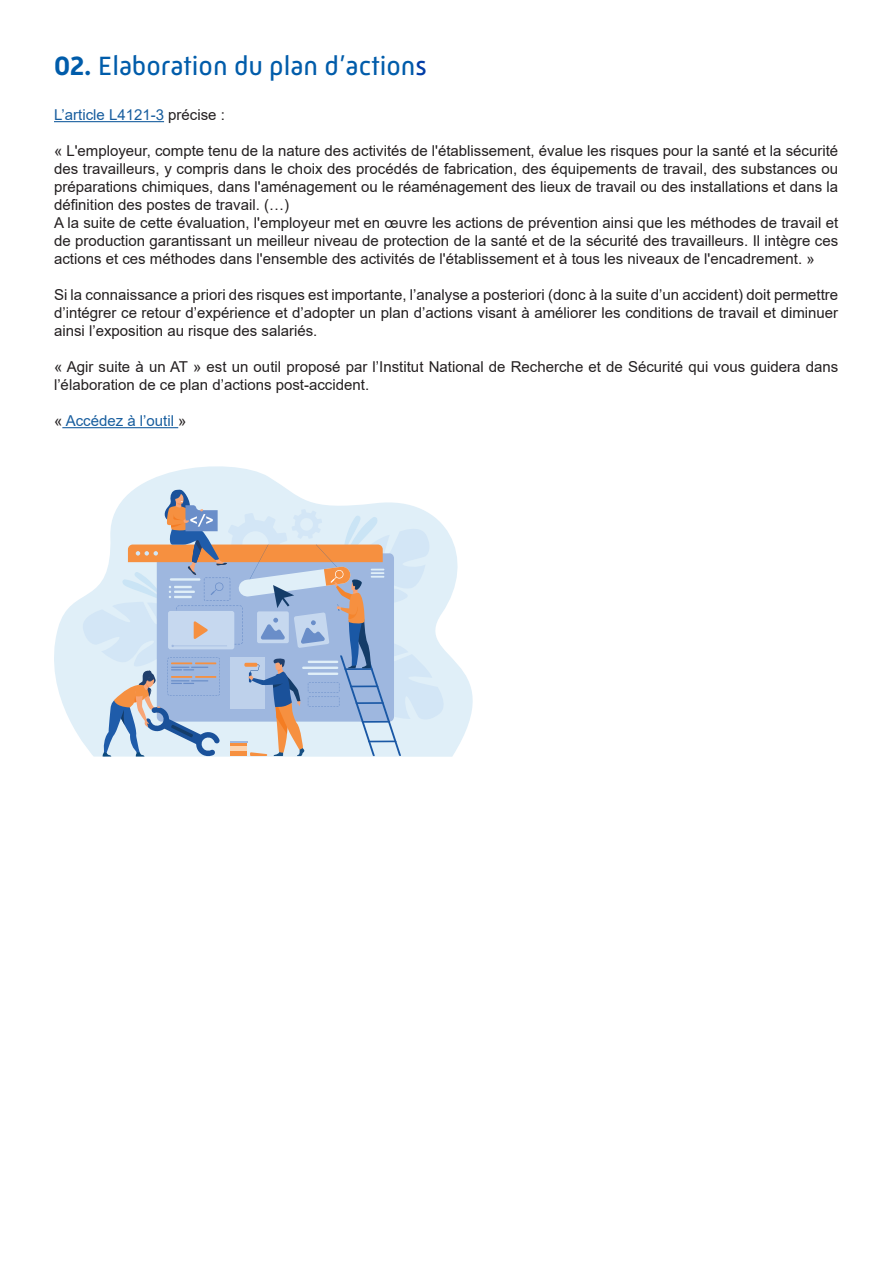
<style>
.page{position:relative;width:893px;height:1263px;background:#fff}
.page>*{position:absolute;margin:0;border:0;box-sizing:border-box;transform-origin:0 0}
.t1{font:27px "Mic 32 New";color:#005caa}
.t2{font:15px/18px "Arial";color:#231f20;text-align:justify}
.t3{font:15px "Arial";color:#175d9e}
.s1{font-weight:700}
.s2{color:#003da7}
.s3{color:#231f20}
</style>
<div class="page">
<hr style="left:54px;top:121px;width:110px;height:1px;background:#175d9e">
<hr style="left:62px;top:427px;width:116px;height:1px;background:#175d9e">
<svg style="left:54px;top:466px;width:419px;height:291px"></svg>
<svg style="left:81px;top:489px;width:369px;height:267px;background:#c3cddc"></svg>
<p class="t1" style="left:54px;top:50px;width:374px"><span class="s1">02.</span> Elaboration du plan d’action<span class="s2">s</span></p>
<p class="t3" style="left:54px;top:104px;width:172px">L’article L4121-3 <span class="s3">précise :</span></p>
<p class="t2" style="left:54px;top:142px;width:786px">« L'employeur, compte tenu de la nature des activités de l'établissement, évalue les risques pour la santé et la sécurité des travailleurs, y compris dans le choix des procédés de fabrication, des équipements de travail, des substances ou préparations chimiques, dans l'aménagement ou le réaménagement des lieux de travail ou des installations et dans la définition des postes de travail. (…)</p>
<p class="t2" style="left:54px;top:214px;width:786px">A la suite de cette évaluation, l'employeur met en œuvre les actions de prévention ainsi que les méthodes de travail et de production garantissant un meilleur niveau de protection de la santé et de la sécurité des travailleurs. Il intègre ces actions et ces méthodes dans l'ensemble des activités de l'établissement et à tous les niveaux de l'encadrement. »</p>
<p class="t2" style="left:54px;top:286px;width:786px">Si la connaissance a priori des risques est importante, l’analyse a posteriori (donc à la suite d’un accident) doit permettre d’intégrer ce retour d’expérience et d’adopter un plan d’actions visant à améliorer les conditions de travail et diminuer ainsi l’exposition au risque des salariés.</p>
<p class="t2" style="left:54px;top:358px;width:786px">« Agir suite à un AT » est un outil proposé par l’Institut National de Recherche et de Sécurité qui vous guidera dans l’élaboration de ce plan d’actions post-accident.</p>
<p class="t3" style="left:54px;top:410px;width:134px"><span class="s3">«</span> Accédez à l’outil <span class="s3">»</span></p>
</div>
